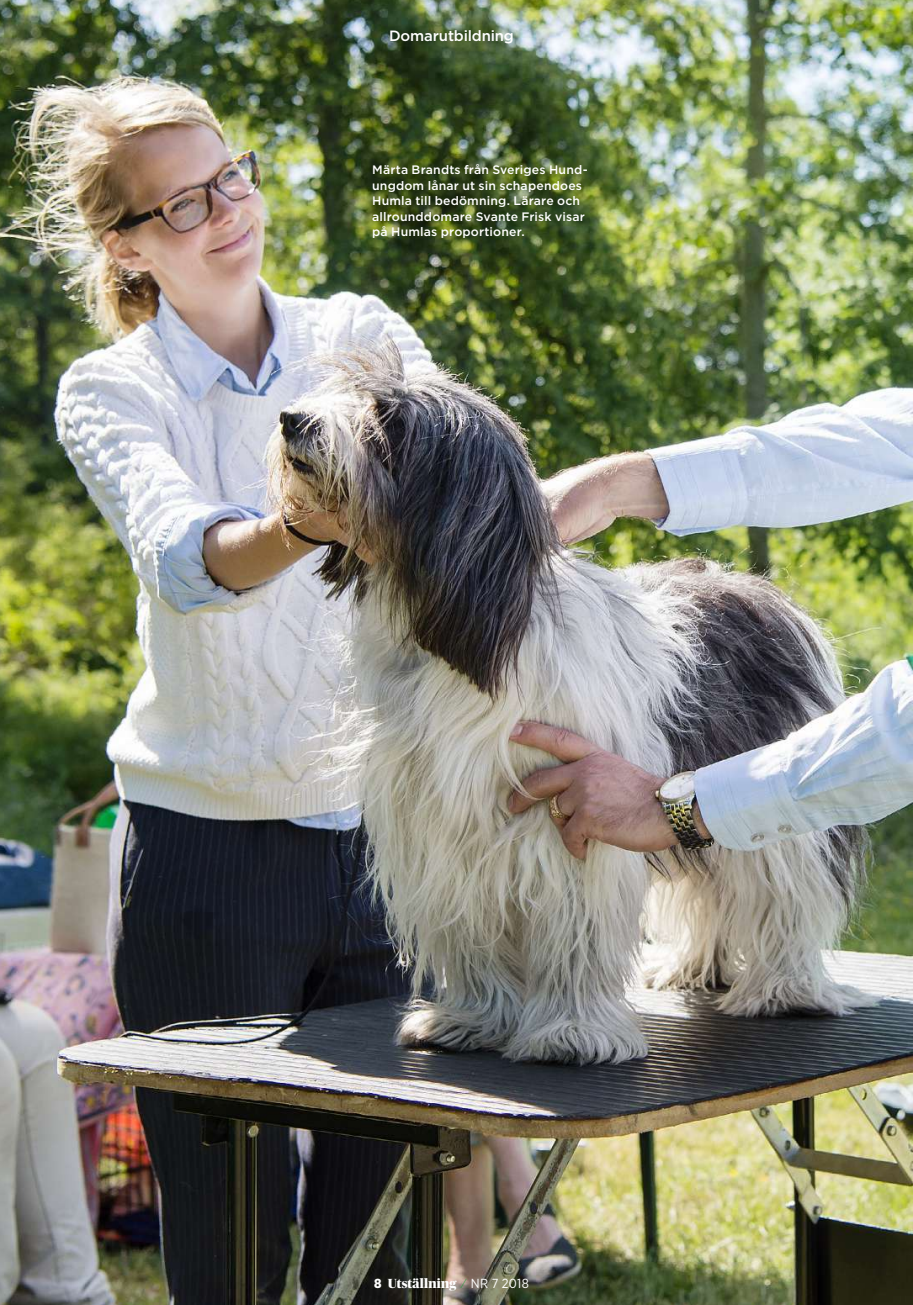
<style>
.page{position:relative;width:913px;height:1305px;background:#fff}
.page>*{position:absolute;margin:0;border:0;box-sizing:border-box;transform-origin:0 0}
.t1{font:500 14.88px "Gotham";letter-spacing:-.01em;color:#fff}
.t2{font:800 13.12px "Publico Banner";letter-spacing:.015em;color:#fff}
.t3{font:500 12.25px/15.4px "Gotham";letter-spacing:.015em;color:#fff}
.s1{font-family:"Gotham Narrow";font-weight:900}
.s2{font-family:"Gotham Narrow";font-weight:400;color:#30a046}
.s3{font-family:"Gotham Narrow";font-weight:400}
</style>
<div class="page">
<img style="left:0;top:0;width:913px;height:1305px">
<p class="t1" style="left:389px;top:27px;width:126px">Domarutbildning</p>
<p class="t3" style="left:372px;top:162px;width:217px">Märta Brandts från Sveriges Hund&shy;ungdom lånar ut sin schapendoes<br>Humla till bedömning. Lärare och allrounddomare Svante Frisk visar på Humlas proportioner.</p>
<p class="t2" style="left:374px;top:1273px;width:156px"><span class="s1">8</span> Utställning <span class="s2">⁄</span> <span class="s3">NR 7 2018</span></p>
</div>
